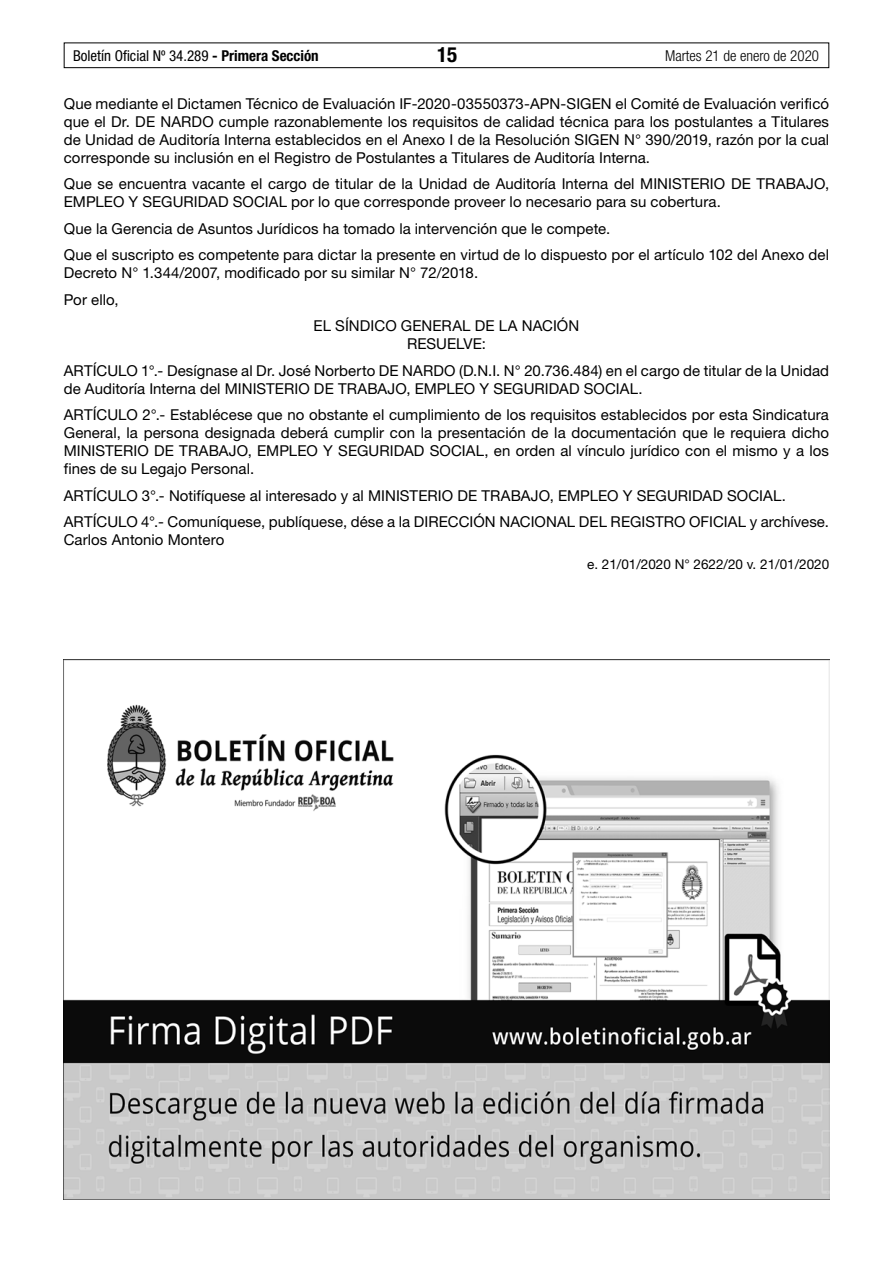
<style>
.page{position:relative;width:893px;height:1263px;background:#fff}
.page>*{position:absolute;margin:0;border:0;box-sizing:border-box;transform-origin:0 0}
.t1{font:700 condensed 21px "Helvetica Neue LT Std";color:#000}
.t2{font:15px/18px "Helvetica Neue LT Std";letter-spacing:.005em;color:#000}
.t3{font:condensed 15px "Helvetica Neue LT Std";color:#000}
.t4{font:300 condensed 15px "Helvetica Neue LT Std";color:#000}
.t5{font:13.5px "Helvetica Neue LT Std";color:#000}
.s1{font-weight:700}
</style>
<div class="page">
<div style="left:64px;top:43px;width:765px;height:25px;border:1px solid #000"></div>
<img style="left:64px;top:659px;width:765px;height:540px">
<p class="t3" style="left:73px;top:47px;width:247px">Boletín Oficial Nº 34.289 <span class="s1">- Primera Sección</span></p>
<h1 class="t1" style="left:437px;top:42px;width:22px">15</h1>
<p class="t4" style="left:665px;top:47px;width:155px">Martes 21 de enero de 2020</p>
<p class="t2" style="left:64px;top:94px;width:767px;text-align:justify">Que mediante el Dictamen Técnico de Evaluación IF-2020-03550373-APN-SIGEN el Comité de Evaluación verificó que el Dr. DE NARDO cumple razonablemente los requisitos de calidad técnica para los postulantes a Titulares de Unidad de Auditoría Interna establecidos en el Anexo I de la Resolución SIGEN N° 390/2019, razón por la cual corresponde su inclusión en el Registro de Postulantes a Titulares de Auditoría Interna.</p>
<p class="t2" style="left:64px;top:174px;width:767px">Que se encuentra vacante el cargo de titular de la Unidad de Auditoría Interna del MINISTERIO DE TRABAJO,<br>EMPLEO Y SEGURIDAD SOCIAL por lo que corresponde proveer lo necesario para su cobertura.</p>
<p class="t2" style="left:64px;top:215px;width:767px;line-height:26.5px">Que la Gerencia de Asuntos Jurídicos ha tomado la intervención que le compete.<br>Que el suscripto es competente para dictar la presente en virtud de lo dispuesto por el artículo 102 del Anexo del</p>
<p class="t2" style="left:64px;top:263px;width:416px">Decreto N° 1.344/2007, modificado por su similar N° 72/2018.</p>
<p class="t2" style="left:64px;top:290px;width:56px">Por ello,</p>
<p class="t2" style="left:314px;top:316px;width:267px">EL SÍNDICO GENERAL DE LA NACIÓN</p>
<p class="t2" style="left:64px;top:330px;width:767px;line-height:26.5px;text-align:center">RESUELVE:<br>ARTÍCULO 1°.- Desígnase al Dr. José Norberto DE NARDO (D.N.I. N° 20.736.484) en el cargo de titular de la Unidad</p>
<p class="t2" style="left:64px;top:375px;width:767px;line-height:26.5px">de Auditoría Interna del MINISTERIO DE TRABAJO, EMPLEO Y SEGURIDAD SOCIAL.<br>ARTÍCULO 2°.- Establécese que no obstante el cumplimiento de los requisitos establecidos por esta Sindicatura</p>
<p class="t2" style="left:64px;top:424px;width:767px;text-align:justify">General, la persona designada deberá cumplir con la presentación de la documentación que le requiera dicho MINISTERIO DE TRABAJO, EMPLEO Y SEGURIDAD SOCIAL, en orden al vínculo jurídico con el mismo y a los fines de su Legajo Personal.</p>
<p class="t2" style="left:64px;top:482px;width:767px;line-height:26.5px">ARTÍCULO 3°.- Notifíquese al interesado y al MINISTERIO DE TRABAJO, EMPLEO Y SEGURIDAD SOCIAL.<br>ARTÍCULO 4°.- Comuníquese, publíquese, dése a la DIRECCIÓN NACIONAL DEL REGISTRO OFICIAL y archívese.</p>
<p class="t2" style="left:64px;top:531px;width:162px">Carlos Antonio Montero</p>
<p class="t5" style="left:587px;top:556px;width:244px">e. 21/01/2020 N° 2622/20 v. 21/01/2020</p>
</div>
